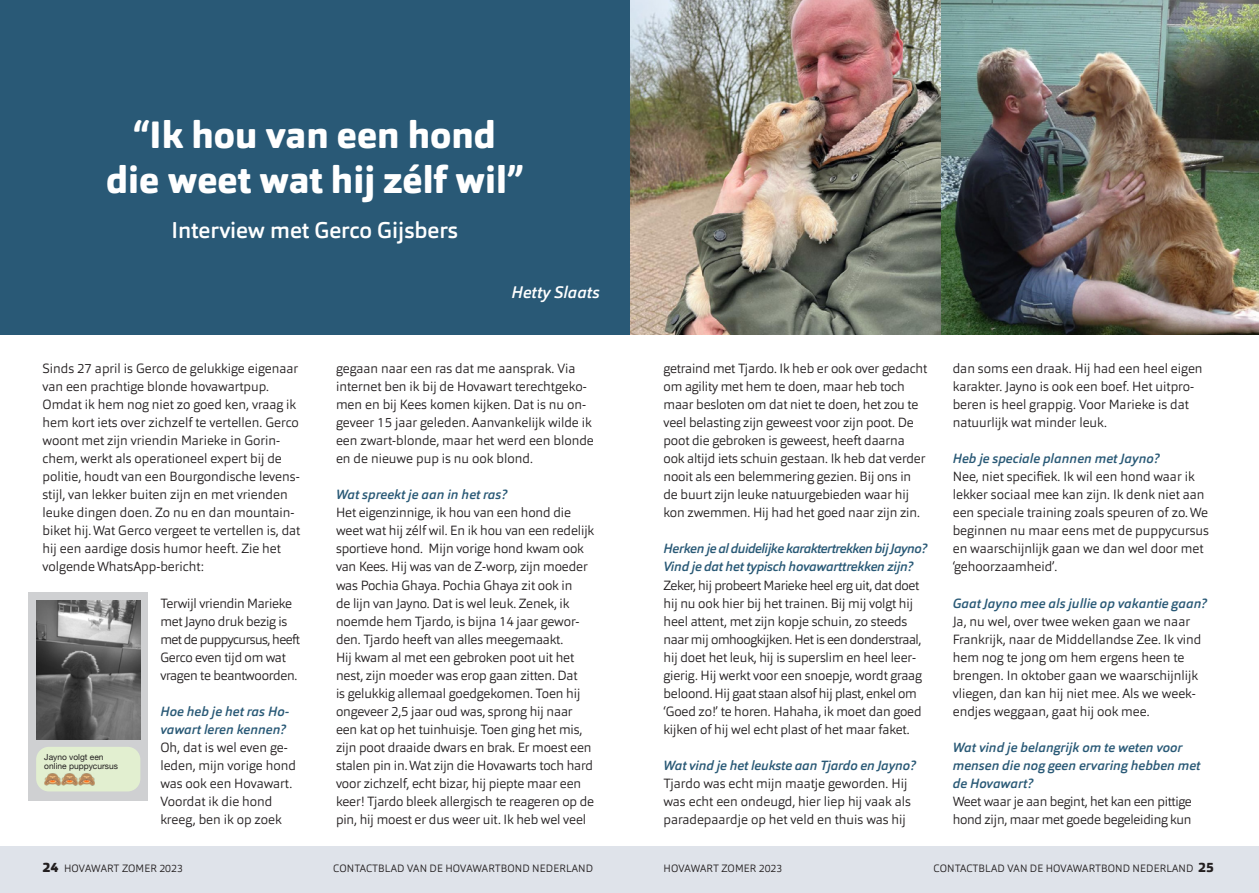
<style>
.page{position:relative;width:1259px;height:893px;background:#fff}
.page>*{position:absolute;margin:0;border:0;box-sizing:border-box;transform-origin:0 0}
.t1{font:800 37.5px "Orgon";color:#fff}
.t2{font:500 22.5px "Orgon";color:#fff}
.t3{font:italic 500 16.5px "Orgon";color:#fff}
.t4{font:300 13.2px/18px "Orgon";letter-spacing:-.01em;color:#231f20}
.t5{font:italic 500 13.2px/18px "Orgon";color:#295976}
.t6{font:italic 500 13.2px/18px "Orgon";letter-spacing:-.03em;color:#295976}
.t7{font:300 10.5px "Orgon";letter-spacing:.01em;color:#231f20}
.t8{font:8.4px "Helvetica Neue";color:#231f20}
.s1{font-weight:900;font-size:13.5px}
.s2{font-weight:800;font-size:13.5px}
</style>
<div class="page">
<div style="left:0;top:846px;width:1259px;height:47px;background:#dfe3ea"></div>
<img style="left:629px;top:0;width:312px;height:335px">
<div style="left:0;top:0;width:629px;height:335px;background:#295976"></div>
<div style="left:28px;top:592px;width:120px;height:208px;background:#cfd0d2"></div>
<div style="left:36px;top:747px;width:104px;height:44px;background:#e2efd0;border-radius:13px"></div>
<img style="left:36px;top:601px;width:104px;height:139px">
<img style="left:45px;top:773px;width:15px;height:13px">
<img style="left:62px;top:773px;width:15px;height:13px">
<img style="left:79px;top:773px;width:15px;height:13px">
<img style="left:941px;top:0;width:318px;height:335px">
<p class="t1" style="left:133px;top:110px;width:364px">“Ik hou van een hond</p>
<p class="t1" style="left:106px;top:155px;width:419px">die weet wat hij zélf wil”</p>
<p class="t2" style="left:171px;top:216px;width:288px">Interview met Gerco Gijsbers</p>
<p class="t4" style="left:43px;top:360px;width:259px">Sinds 27 april is Gerco de gelukkige eigenaar van een prachtige blonde hovawartpup.<br>Omdat ik hem nog niet zo goed ken, vraag ik hem kort iets over zichzelf te vertellen. Gerco woont met zijn vriendin Marieke in Gorin&shy;chem, werkt als operationeel expert bij de politie, houdt van een Bourgondische levens&shy;stijl, van lekker buiten zijn en met vrienden leuke dingen doen. Zo nu en dan mountain&shy;biket hij. Wat Gerco vergeet te vertellen is, dat hij een aardige dosis humor heeft. Zie het volgende WhatsApp-bericht:</p>
<p class="t4" style="left:160px;top:594px;width:141px">Terwijl vriendin Marieke met Jayno druk bezig is met de puppycursus, heeft<br>Gerco even tijd om wat vragen te beantwoorden.</p>
<p class="t5" style="left:160px;top:702px;width:130px">Hoe heb je het ras Ho&shy;vawart leren kennen?</p>
<p class="t4" style="left:160px;top:738px;width:137px">Oh, dat is wel even ge&shy;leden, mijn vorige hond was ook een Hovawart.<br>Voordat ik die hond kreeg, ben ik op zoek</p>
<p class="t8" style="left:44px;top:750px;width:61px">Jayno volgt een</p>
<p class="t8" style="left:44px;top:759px;width:75px">online puppycursus</p>
<p class="t3" style="left:511px;top:282px;width:90px">Hetty Slaats</p>
<p class="t4" style="left:336px;top:360px;width:259px">gegaan naar een ras dat me aansprak. Via internet ben ik bij de Hovawart terechtgeko&shy;men en bij Kees komen kijken. Dat is nu on&shy;geveer 15 jaar geleden. Aanvankelijk wilde ik een zwart-blonde, maar het werd een blonde en de nieuwe pup is nu ook blond.</p>
<p class="t5" style="left:336px;top:486px;width:173px">Wat spreekt je aan in het ras?</p>
<p class="t4" style="left:336px;top:504px;width:260px">Het eigenzinnige, ik hou van een hond die weet wat hij zélf wil. En ik hou van een redelijk sportieve hond. Mijn vorige hond kwam ook van Kees. Hij was van de Z-worp, zijn moeder was Pochia Ghaya. Pochia Ghaya zit ook in<br>de lijn van Jayno. Dat is wel leuk. Zenek, ik noemde hem Tjardo, is bijna 14 jaar gewor&shy;den. Tjardo heeft van alles meegemaakt.<br>Hij kwam al met een gebroken poot uit het nest, zijn moeder was erop gaan zitten. Dat<br>is gelukkig allemaal goedgekomen. Toen hij ongeveer 2,5 jaar oud was, sprong hij naar een kat op het tuinhuisje. Toen ging het mis, zijn poot draaide dwars en brak. Er moest een stalen pin in. Wat zijn die Hovawarts toch hard voor zichzelf, echt bizar, hij piepte maar een keer! Tjardo bleek allergisch te reageren op de pin, hij moest er dus weer uit. Ik heb wel veel</p>
<p class="t4" style="left:663px;top:360px;width:265px">getraind met Tjardo. Ik heb er ook over gedacht om agility met hem te doen, maar heb toch maar besloten om dat niet te doen, het zou te veel belasting zijn geweest voor zijn poot. De poot die gebroken is geweest, heeft daarna ook altijd iets schuin gestaan. Ik heb dat verder nooit als een belemmering gezien. Bij ons in de buurt zijn leuke natuurgebieden waar hij kon zwemmen. Hij had het goed naar zijn zin.</p>
<p class="t6" style="left:663px;top:540px;width:265px">Herken je al duidelijke karaktertrekken bij Jayno?<br>Vind je dat het typisch hovawarttrekken zijn?</p>
<p class="t4" style="left:663px;top:576px;width:260px">Zeker, hij probeert Marieke heel erg uit, dat doet hij nu ook hier bij het trainen. Bij mij volgt hij heel attent, met zijn kopje schuin, zo steeds naar mij omhoogkijken. Het is een donderstraal, hij doet het leuk, hij is superslim en heel leer&shy;gierig. Hij werkt voor een snoepje, wordt graag beloond. Hij gaat staan alsof hij plast, enkel om ‘Goed zo!’ te horen. Hahaha, ik moet dan goed kijken of hij wel echt plast of het maar faket.</p>
<p class="t5" style="left:663px;top:756px;width:254px">Wat vind je het leukste aan Tjardo en Jayno?</p>
<p class="t4" style="left:663px;top:774px;width:249px">Tjardo was echt mijn maatje geworden. Hij was echt een ondeugd, hier liep hij vaak als paradepaardje op het veld en thuis was hij</p>
<p class="t4" style="left:952px;top:360px;width:251px">dan soms een draak. Hij had een heel eigen karakter. Jayno is ook een boef. Het uitpro&shy;beren is heel grappig. Voor Marieke is dat natuurlijk wat minder leuk.</p>
<p class="t5" style="left:952px;top:450px;width:208px">Heb je speciale plannen met Jayno?</p>
<p class="t4" style="left:952px;top:468px;width:258px">Nee, niet specifiek. Ik wil een hond waar ik lekker sociaal mee kan zijn. Ik denk niet aan een speciale training zoals speuren of zo. We beginnen nu maar eens met de puppycursus en waarschijnlijk gaan we dan wel door met ‘gehoorzaamheid’.</p>
<p class="t5" style="left:952px;top:594px;width:256px">Gaat Jayno mee als jullie op vakantie gaan?</p>
<p class="t4" style="left:952px;top:612px;width:250px">Ja, nu wel, over twee weken gaan we naar Frankrijk, naar de Middellandse Zee. Ik vind hem nog te jong om hem ergens heen te brengen. In oktober gaan we waarschijnlijk vliegen, dan kan hij niet mee. Als we week&shy;endjes weggaan, gaat hij ook mee.</p>
<p class="t5" style="left:952px;top:738px;width:249px">Wat vind je belangrijk om te weten voor mensen die nog geen ervaring hebben met de Hovawart?</p>
<p class="t4" style="left:952px;top:792px;width:241px">Weet waar je aan begint, het kan een pittige hond zijn, maar met goede begeleiding kun</p>
<p class="t7" style="left:43px;top:861px;width:142px"><span class="s1">24</span> HOVAWART ZOMER 2023</p>
<p class="t7" style="left:333px;top:861px;width:261px">CONTACTBLAD VAN DE HOVAWARTBOND NEDERLAND</p>
<p class="t7" style="left:663px;top:861px;width:120px">HOVAWART ZOMER 2023</p>
<p class="t7" style="left:933px;top:861px;width:282px">CONTACTBLAD VAN DE HOVAWARTBOND NEDERLAND <span class="s2">25</span></p>
</div>
